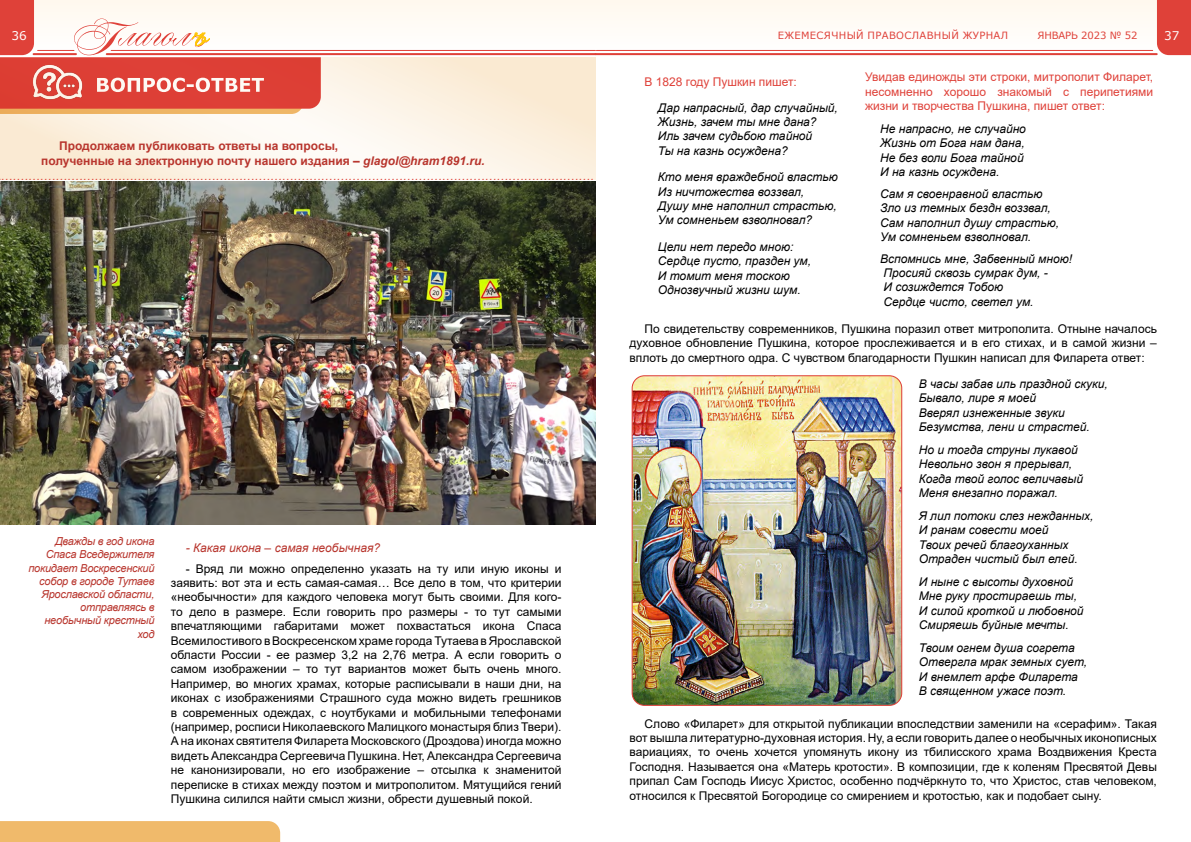
<style>
.page{position:relative;width:1191px;height:842px;background:#fff}
.page>*{position:absolute;margin:0;border:0;box-sizing:border-box;transform-origin:0 0}
.t1{font:12px/14.4px "Arial";color:#000;text-align:justify}
.t2{font:italic 12px/14.4px "Arial";color:#000}
.t3{font:12px/14.4px "Arial";color:#df4139;text-align:justify}
.t4{font:700 12px/14.4px "Arial";color:#b8352d}
.t5{font:italic 12px "Arial";color:#b8352d}
.t6{font:12px "Verdana";color:#fff}
.t7{font:italic 11px/13.2px "Arial";letter-spacing:-.02em;color:#b8352d;text-align:right}
.t8{font:10px "Verdana";letter-spacing:.035em;color:#df4139}
.t9{font:10px "Verdana";letter-spacing:-.01em;color:#df4139}
.t10{font:italic 700 8.2px "Arial";color:#df4139}
.s1{font-style:italic}
</style>
<div class="page">
<div style="left:0;top:0;width:1191px;height:50px;background:#fffbf5"></div>
<div style="left:771px;top:22px;width:244px;height:24px;background:#fff"></div>
<div style="left:1157px;top:0;width:34px;height:55px;background:#df4139"></div>
<hr style="left:107px;top:53px;width:488px;height:2px;background:#df4139">
<hr style="left:111px;top:50px;width:484px;height:1px;background:#df4139">
<hr style="left:595px;top:53px;width:561px;height:2px;background:#df4139">
<hr style="left:596px;top:50px;width:556px;height:1px;background:#df4139">
<div style="left:0;top:821px;width:280px;height:21px;background:#f0ba6b"></div>
<svg style="left:0;top:0;width:321px;height:56px"></svg>
<svg style="left:0;top:57px;width:595px;height:123px"></svg>
<img style="left:0;top:182px;width:595px;height:343px">
<img style="left:633px;top:377px;width:267px;height:327px">
<div style="left:631px;top:375px;width:271px;height:331px;border:1px solid #df4139;border-radius:12px"></div>
<p class="t6" style="left:12px;top:27px;width:17px">36</p>
<p class="t8" style="left:777px;top:28px;width:232px">ЕЖЕМЕСЯЧНЫЙ ПРАВОСЛАВНЫЙ ЖУРНАЛ</p>
<p class="t9" style="left:1037px;top:28px;width:102px">ЯНВАРЬ 2023 № 52</p>
<p class="t6" style="left:1164px;top:27px;width:17px">37</p>
<p class="t4" style="left:41px;top:139px;width:445px;text-indent:18px">Продолжаем публиковать ответы на вопросы,<br>полученные на электронную почту нашего издания – <span class="s1">glagol@hram1891.ru.</span></p>
<p class="t10" style="left:2px;top:172px;width:593px">........................................................................................................................................................</p>
<p class="t7" style="left:28px;top:535px;width:128px">Дважды в год икона<br>Спаса Вседержителя покидает Воскресенский собор в городе Тутаев<br>Ярославской области, отправляясь в необычный крестный ход</p>
<p class="t5" style="left:186px;top:540px;width:196px">- Какая икона – самая необычная?</p>
<p class="t1" style="left:171px;top:561px;width:392px;text-indent:15px">- Вряд ли можно определенно указать на ту или иную иконы и заявить: вот эта и есть самая-самая… Все дело в том, что критерии «необычности» для каждого человека могут быть своими. Для кого&shy;то дело в размере. Если говорить про размеры - то тут самыми впечатляющими габаритами может похвастаться икона Спаса Всемилостивого в Воскресенском храме города Тутаева в Ярославской области России - ее размер 3,2 на 2,76 метра. А если говорить о самом изображении – то тут вариантов может быть очень много.<br>Например, во многих храмах, которые расписывали в наши дни, на иконах с изображениями Страшного суда можно видеть грешников в современных одеждах, с ноутбуками и мобильными телефонами (например, росписи Николаевского Малицкого монастыря близ Твери).<br>А на иконах святителя Филарета Московского (Дроздова) иногда можно видеть Александра Сергеевича Пушкина. Нет, Александра Сергеевича не канонизировали, но его изображение – отсылка к знаменитой переписке в стихах между поэтом и митрополитом. Мятущийся гений Пушкина силился найти смысл жизни, обрести душевный покой.</p>
<p class="t3" style="left:865px;top:70px;width:290px">Увидав единожды эти строки, митрополит Филарет, несомненно хорошо знакомый с перипетиями жизни и творчества Пушкина, пишет ответ:</p>
<p class="t2" style="left:880px;top:122px;width:147px">Не напрасно, не случайно<br>Жизнь от Бога нам дана,<br>Не без воли Бога тайной<br>И на казнь осуждена.</p>
<p class="t2" style="left:880px;top:187px;width:181px">Сам я своенравной властью<br>Зло из темных бездн воззвал,<br>Сам наполнил душу страстью,<br>Ум сомненьем взволновал.</p>
<p class="t2" style="left:880px;top:251px;width:193px">Вспомнись мне, Забвенный мною!<br>Просияй сквозь сумрак дум, -<br>И созиждется Тобою<br>Сердце чисто, светел ум.</p>
<p class="t3" style="left:644px;top:75px;width:154px">В 1828 году Пушкин пишет:</p>
<p class="t2" style="left:658px;top:100px;width:181px">Дар напрасный, дар случайный,<br>Жизнь, зачем ты мне дана?<br>Иль зачем судьбою тайной<br>Ты на казнь осуждена?</p>
<p class="t2" style="left:658px;top:170px;width:182px">Кто меня враждебной властью<br>Из ничтожества воззвал,<br>Душу мне наполнил страстью,<br>Ум сомненьем взволновал?</p>
<p class="t2" style="left:658px;top:240px;width:155px">Цели нет передо мною:<br>Сердце пусто, празден ум,<br>И томит меня тоскою<br>Однозвучный жизни шум.</p>
<p class="t1" style="left:629px;top:321px;width:529px;text-indent:15px">По свидетельству современников, Пушкина поразил ответ митрополита. Отныне началось духовное обновление Пушкина, которое прослеживается и в его стихах, и в самой жизни – вплоть до смертного одра. С чувством благодарности Пушкин написал для Филарета ответ:</p>
<p class="t2" style="left:918px;top:377px;width:190px">В часы забав иль праздной скуки,<br>Бывало, лире я моей<br>Вверял изнеженные звуки<br>Безумства, лени и страстей.</p>
<p class="t2" style="left:918px;top:443px;width:166px">Но и тогда струны лукавой<br>Невольно звон я прерывал,<br>Когда твой голос величавый<br>Меня внезапно поражал.</p>
<p class="t2" style="left:918px;top:509px;width:176px">Я лил потоки слез нежданных,<br>И ранам совести моей<br>Твоих речей благоуханных<br>Отраден чистый был елей.</p>
<p class="t2" style="left:918px;top:575px;width:166px">И ныне с высоты духовной<br>Мне руку простираешь ты,<br>И силой кроткой и любовной<br>Смиряешь буйные мечты.</p>
<p class="t2" style="left:918px;top:641px;width:170px">Твоим огнем душа согрета<br>Отвергла мрак земных сует,<br>И внемлет арфе Филарета<br>В священном ужасе поэт.</p>
<p class="t1" style="left:629px;top:716px;width:529px;text-indent:15px">Слово «Филарет» для открытой публикации впоследствии заменили на «серафим». Такая вот вышла литературно-духовная история. Ну, а если говорить далее о необычных иконописных вариациях, то очень хочется упомянуть икону из тбилисского храма Воздвижения Креста Господня. Называется она «Матерь кротости». В композиции, где к коленям Пресвятой Девы припал Сам Господь Иисус Христос, особенно подчёркнуто то, что Христос, став человеком, относился к Пресвятой Богородице со смирением и кротостью, как и подобает сыну.</p>
</div>
